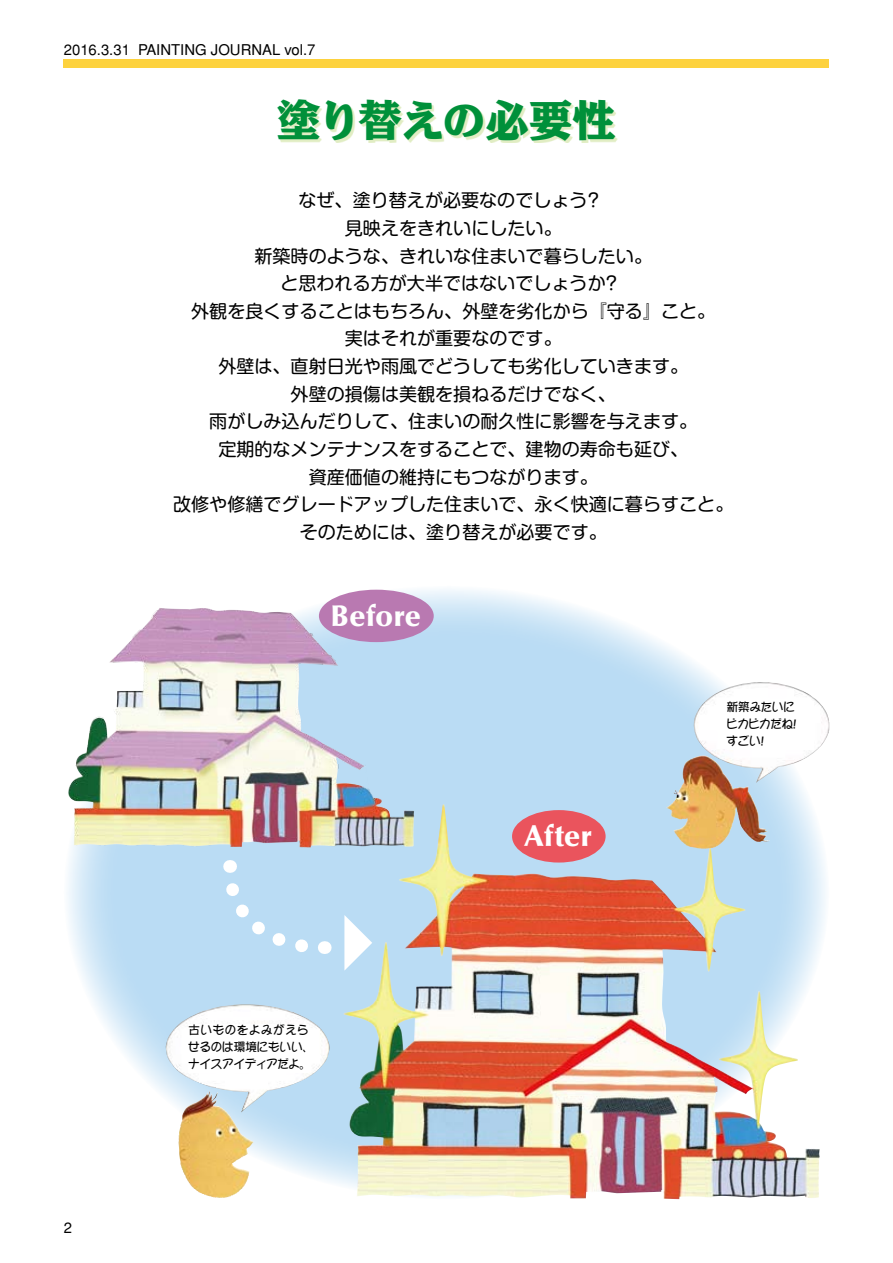
<style>
.page{position:relative;width:893px;height:1263px;background:#fff}
.page>*{position:absolute;margin:0;border:0;box-sizing:border-box;transform-origin:0 0}
.t1{font:44.7px "Ro NOW Std MU";letter-spacing:-.065em;color:#00903a}
.t2{font:900 29.7px "Optima";color:#fff}
.t3{font:18px/27.6px "Shin M Go Pro";color:#000;text-align:center}
.t4{font:14.85px "Helvetica";color:#000}
.t5{font:11.7px/17px "DFPOP1 Std W5";letter-spacing:-.005em;color:#000}
</style>
<div class="page">
<div style="left:64px;top:60px;width:765px;height:8px;background:#fdd23e"></div>
<svg style="left:64px;top:586px;width:765px;height:613px;fill:#badcf4"></svg>
<div style="left:280px;top:101px;width:338px;height:42px;background:#d7e7af;opacity:.75"></div>
<img style="left:68px;top:604px;width:346px;height:243px">
<img style="left:344px;top:804px;width:476px;height:395px">
<img style="left:165px;top:1004px;width:165px;height:194px">
<div style="left:319px;top:590px;width:115px;height:52px;background:#b979b1;border-radius:50%"></div>
<div style="left:512px;top:810px;width:94px;height:52px;background:#ea545d;border-radius:50%"></div>
<svg style="left:217px;top:860px;width:109px;height:101px"></svg>
<div style="left:188px;top:1024px;width:121px;height:48px;background:#fff"></div>
<svg style="left:344px;top:915px;width:28px;height:56px"></svg>
<img style="left:666px;top:682px;width:163px;height:137px">
<div style="left:727px;top:701px;width:86px;height:48px;background:#fff"></div>
<p class="t4" style="left:64px;top:41px;width:253px">2016.3.31 PAINTING JOURNAL vol.7</p>
<h1 class="t1" style="left:277px;top:89px;width:341px">塗り替えの必要性</h1>
<p class="t3" style="left:173px;top:184px;width:562px">なぜ、塗り替えが必要なのでしょう?<br>見映えをきれいにしたい。<br>新築時のような、きれいな住まいで暮らしたい。<br>と思われる方が大半ではないでしょうか?<br>外観を良くすることはもちろん、外壁を劣化から『守る』こと。<br>実はそれが重要なのです。<br>外壁は、直射日光や雨風でどうしても劣化していきます。<br>外壁の損傷は美観を損ねるだけでなく、<br>雨がしみ込んだりして、住まいの耐久性に影響を与えます。<br>定期的なメンテナンスをすることで、建物の寿命も延び、<br>資産価値の維持にもつながります。<br>改修や修繕でグレードアップした住まいで、永く快適に暮らすこと。そのためには、塗り替えが必要です。</p>
<p class="t4" style="left:64px;top:1219px;width:10px">2</p>
<h2 class="t2" style="left:331px;top:598px;width:92px">Before</h2>
<p class="t5" style="left:188px;top:1021px;width:127px">古いものをよみがえらせるのは環境にもいい、ナイスアイディアだよ。</p>
<h2 class="t2" style="left:524px;top:818px;width:69px">After</h2>
<p class="t5" style="left:727px;top:698px;width:76px">新築みたいにピカピカだね！すごい！</p>
</div>
